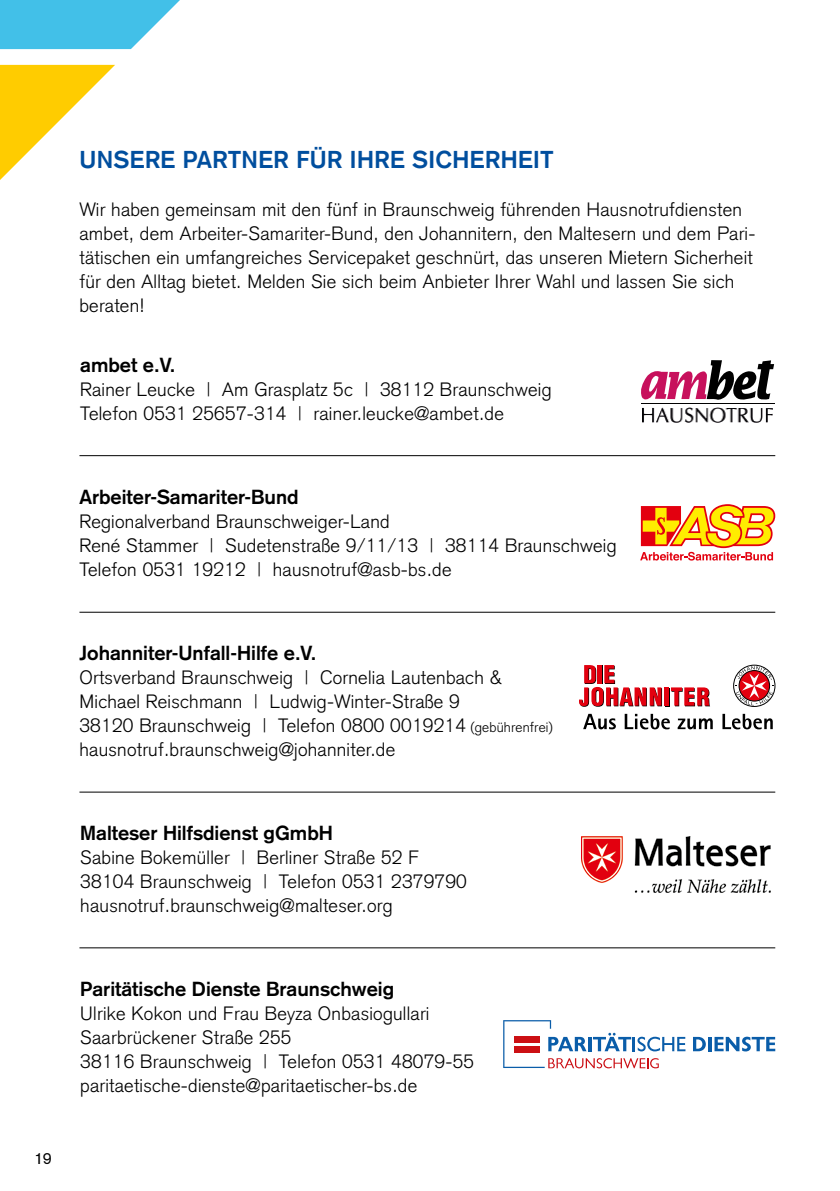
<style>
.page{position:relative;width:840px;height:1191px;background:#fff}
.page>*{position:absolute;margin:0;border:0;box-sizing:border-box;transform-origin:0 0}
.t1{font:700 24px "Akzidenz Grotesk";letter-spacing:.02em;color:#004e9e}
.t2{font:700 20px "Akzidenz Grotesk";color:#000}
.t3{font:300 19px/24px "Akzidenz Grotesk";letter-spacing:.015em;color:#000}
.t4{font:16px "Akzidenz Grotesk";color:#000}
.s1{font-size:14px}
</style>
<div class="page">
<svg style="left:640px;top:504px;width:134px;height:56px"></svg>
<svg style="left:641px;top:360px;width:132px;height:40px"></svg>
<hr style="left:640px;top:403px;width:133px;height:1px;background:#000">
<img style="left:642px;top:407px;width:131px;height:16px">
<hr style="left:79px;top:455px;width:695px;height:1px;background:#000">
<hr style="left:79px;top:612px;width:695px;height:1px;background:#000">
<hr style="left:79px;top:791px;width:695px;height:1px;background:#000">
<img style="left:581px;top:836px;width:189px;height:56px">
<hr style="left:665px;top:688px;width:4px;height:18px;background:#e3000f">
<hr style="left:664px;top:687px;width:4px;height:18px;background:#e3000f">
<svg style="left:671px;top:687px;width:38px;height:19px"></svg>
<svg style="left:579px;top:665px;width:82px;height:42px"></svg>
<svg style="left:583px;top:714px;width:32px;height:15px"></svg>
<svg style="left:624px;top:714px;width:45px;height:15px"></svg>
<svg style="left:677px;top:718px;width:35px;height:11px"></svg>
<svg style="left:722px;top:714px;width:50px;height:15px"></svg>
<div style="left:733px;top:665px;width:41px;height:41px;border:1px solid #000;border-radius:50%"></div>
<svg style="left:735px;top:666px;width:37px;height:39px"></svg>
<svg style="left:693px;top:1037px;width:12px;height:14px"></svg>
<svg style="left:708px;top:1037px;width:3px;height:14px"></svg>
<svg style="left:714px;top:1036px;width:60px;height:15px"></svg>
<svg style="left:503px;top:1020px;width:182px;height:48px"></svg>
<div style="left:514px;top:1035px;width:25px;height:7px;background:#cc1014"></div>
<div style="left:514px;top:1045px;width:25px;height:7px;background:#cc1014"></div>
<hr style="left:79px;top:947px;width:695px;height:1px;background:#000">
<svg style="left:0;top:65px;width:115px;height:115px"></svg>
<svg style="left:0;top:0;width:180px;height:49px;background:#5bc8eb"></svg>
<p class="t4" style="left:34px;top:1149px;width:19px">19</p>
<p class="t1" style="left:79px;top:145px;width:475px">UNSERE PARTNER FÜR IHRE SICHERHEIT</p>
<p class="t3" style="left:79px;top:198px;width:677px">Wir haben gemeinsam mit den fünf in Braunschweig führenden Hausnotrufdiensten ambet, dem Arbeiter-Samariter-Bund, den Johannitern, den Maltesern und dem Pari&shy;tätischen ein umfangreiches Servicepaket geschnürt, das unseren Mietern Sicherheit für den Alltag bietet. Melden Sie sich beim Anbieter Ihrer Wahl und lassen Sie sich beraten!</p>
<p class="t2" style="left:80px;top:353px;width:96px">ambet e.V.</p>
<p class="t3" style="left:80px;top:378px;width:472px">Rainer Leucke | Am Grasplatz 5c | 38112 Braunschweig<br>Telefon 0531 25657-314 | rainer.leucke@ambet.de</p>
<p class="t2" style="left:79px;top:485px;width:220px">Arbeiter-Samariter-Bund</p>
<p class="t3" style="left:79px;top:510px;width:538px">Regionalverband Braunschweiger-Land<br>René Stammer | Sudetenstraße 9/11/13 | 38114 Braunschweig<br>Telefon 0531 19212 | hausnotruf@asb-bs.de</p>
<p class="t2" style="left:79px;top:641px;width:238px">Johanniter-Unfall-Hilfe e.V.</p>
<p class="t3" style="left:79px;top:666px;width:474px">Ortsverband Braunschweig | Cornelia Lautenbach &amp; Michael Reischmann | Ludwig-Winter-Straße 9<br>38120 Braunschweig | Telefon 0800 0019214 <span class="s1">(gebührenfrei) </span>hausnotruf.braunschweig@johanniter.de</p>
<p class="t2" style="left:80px;top:821px;width:254px">Malteser Hilfsdienst gGmbH</p>
<p class="t3" style="left:80px;top:846px;width:388px">Sabine Bokemüller | Berliner Straße 52 F<br>38104 Braunschweig | Telefon 0531 2379790 hausnotruf.braunschweig@malteser.org</p>
<p class="t2" style="left:80px;top:977px;width:315px">Paritätische Dienste Braunschweig</p>
<p class="t3" style="left:80px;top:1002px;width:395px">Ulrike Kokon und Frau Beyza Onbasiogullari Saarbrückener Straße 255<br>38116 Braunschweig | Telefon 0531 48079-55 paritaetische-dienste@paritaetischer-bs.de</p>
</div>
